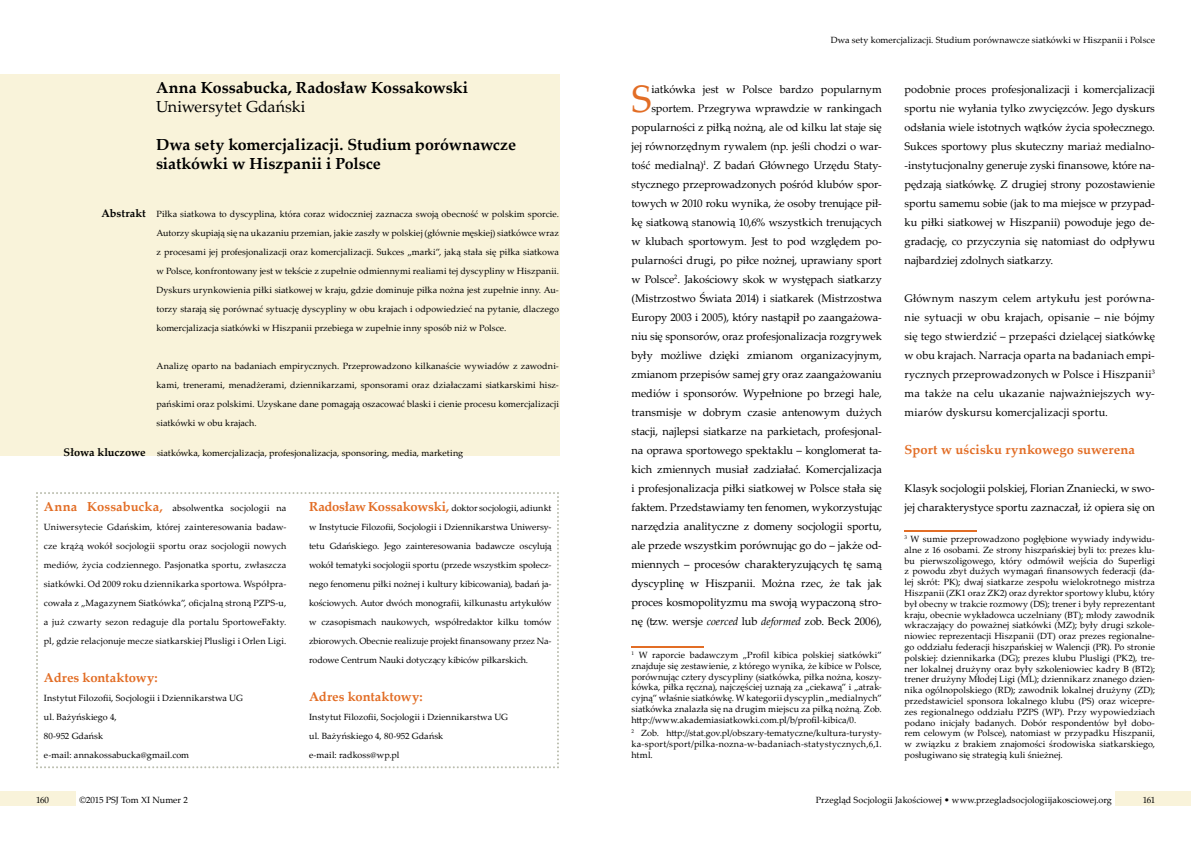
<style>
.page{position:relative;width:1191px;height:842px;background:#fff}
.page>*{position:absolute;margin:0;border:0;box-sizing:border-box;transform-origin:0 0}
.t1{font:38.3px "Palatino Linotype";color:#e26d25}
.t2{font:700 16px/19px "Palatino Linotype";letter-spacing:-.005em;color:#000}
.t3{font:16px "Palatino Linotype";letter-spacing:-.005em;color:#000}
.t4{font:700 13px "Palatino Linotype";letter-spacing:.005em;color:#e26d25}
.t5{font:11px/19px "Palatino Linotype";letter-spacing:-.005em;color:#000;text-align:justify}
.t6{font:700 11px "Palatino Linotype";letter-spacing:-.005em;color:#000}
.t7{font:9px/19px "Palatino Linotype";letter-spacing:.01em;color:#000;text-align:justify}
.s1{font-weight:700;font-size:13px;color:#e26d25}
.s2{font-style:italic}
</style>
<div class="page">
<div style="left:1115px;top:791px;width:76px;height:15px;background:#f9f3da"></div>
<div style="left:0;top:791px;width:76px;height:15px;background:#f9f3da"></div>
<div style="left:0;top:74px;width:560px;height:382px;background:#f9f3da"></div>
<svg style="left:36px;top:492px;width:523px;height:276px"></svg>
<hr style="left:631px;top:647px;width:72px;height:1px;background:#e26d25">
<hr style="left:904px;top:531px;width:72px;height:1px;background:#e26d25">
<h2 class="t2" style="left:156px;top:77px;width:314px">Anna Kossabucka, Radosław Kossakowski</h2>
<h2 class="t3" style="left:156px;top:95px;width:151px">Uniwersytet Gdański</h2>
<h2 class="t2" style="left:156px;top:134px;width:361px">Dwa sety komercjalizacji. Studium porównawcze siatkówki w Hiszpanii i Polsce</h2>
<p class="t6" style="left:101px;top:205px;width:46px">Abstrakt</p>
<p class="t6" style="left:64px;top:444px;width:83px">Słowa kluczowe</p>
<p class="t7" style="left:156px;top:204px;width:404px">Piłka siatkowa to dyscyplina, która coraz widoczniej zaznacza swoją obecność w polskim sporcie.<br>Autorzy skupiają się na ukazaniu przemian, jakie zaszły w polskiej (głównie męskiej) siatkówce wraz z procesami jej profesjonalizacji oraz komercjalizacji. Sukces „marki”, jaką stała się piłka siatkowa w Polsce, konfrontowany jest w tekście z zupełnie odmiennymi realiami tej dyscypliny w Hiszpanii.<br>Dyskurs urynkowienia piłki siatkowej w kraju, gdzie dominuje piłka nożna jest zupełnie inny. Au&shy;torzy starają się porównać sytuację dyscypliny w obu krajach i odpowiedzieć na pytanie, dlaczego komercjalizacja siatkówki w Hiszpanii przebiega w zupełnie inny sposób niż w Polsce.</p>
<p class="t7" style="left:156px;top:356px;width:404px">Analizę oparto na badaniach empirycznych. Przeprowadzono kilkanaście wywiadów z zawodni&shy;kami, trenerami, menadżerami, dziennikarzami, sponsorami oraz działaczami siatkarskimi hisz&shy;pańskimi oraz polskimi. Uzyskane dane pomagają oszacować blaski i cienie procesu komercjalizacji siatkówki w obu krajach.</p>
<p class="t7" style="left:157px;top:443px;width:308px">siatkówka, komercjalizacja, profesjonalizacja, sponsoring, media, marketing</p>
<p class="t7" style="left:44px;top:498px;width:244px"><span class="s1">Anna Kossabucka,</span> absolwentka socjologii na Uniwersytecie Gdańskim, której zainteresowania badaw&shy;cze krążą wokół socjologii sportu oraz socjologii nowych mediów, życia codziennego. Pasjonatka sportu, zwłaszcza siatkówki. Od 2009 roku dziennikarka sportowa. Współpra&shy;cowała z „Magazynem Siatkówka”, oficjalną stroną PZPS-u, a już czwarty sezon redaguje dla portalu SportoweFakty. pl, gdzie relacjonuje mecze siatkarskiej Plusligi i Orlen Ligi.</p>
<h3 class="t4" style="left:44px;top:668px;width:115px">Adres kontaktowy:</h3>
<p class="t7" style="left:44px;top:688px;width:200px;text-align:left">Instytut Filozofii, Socjologii i Dziennikarstwa UG ul. Bażyńskiego 4,<br>80-952 Gdańsk<br>e-mail: annakossabucka@gmail.com</p>
<p class="t7" style="left:309px;top:498px;width:244px"><span class="s1">Radosław Kossakowski,</span> doktor socjologii, adiunkt w Instytucie Filozofii, Socjologii i Dziennikarstwa Uniwersy&shy;tetu Gdańskiego. Jego zainteresowania badawcze oscylują wokół tematyki socjologii sportu (przede wszystkim społecz&shy;nego fenomenu piłki nożnej i kultury kibicowania), badań ja&shy;kościowych. Autor dwóch monografii, kilkunastu artykułów w czasopismach naukowych, współredaktor kilku tomów zbiorowych. Obecnie realizuje projekt finansowany przez Na&shy;rodowe Centrum Nauki dotyczący kibiców piłkarskich.</p>
<h3 class="t4" style="left:309px;top:687px;width:115px">Adres kontaktowy:</h3>
<p class="t7" style="left:309px;top:707px;width:200px;text-align:left">Instytut Filozofii, Socjologii i Dziennikarstwa UG ul. Bażyńskiego 4, 80-952 Gdańsk<br>e-mail: radkoss@wp.pl</p>
<p class="t7" style="left:830px;top:30px;width:326px">Dwa sety komercjalizacji. Studium porównawcze siatkówki w Hiszpanii i Polsce</p>
<h1 class="t1" style="left:631px;top:72px;width:22px">S</h1>
<p class="t5" style="left:631px;top:79px;width:252px;text-align:right">iatkówka jest w Polsce bardzo popularnym sportem. Przegrywa wprawdzie w rankingach popularności z piłką nożną, ale od kilku lat staje się jej równorzędnym rywalem (np. jeśli chodzi o war&shy;tość medialną)<sup>1</sup>. Z badań Głównego Urzędu Staty&shy;stycznego przeprowadzonych pośród klubów spor&shy;towych w 2010 roku wynika, że osoby trenujące pił&shy;kę siatkową stanowią 10,6% wszystkich trenujących w klubach sportowym. Jest to pod względem po&shy;pularności drugi, po piłce nożnej, uprawiany sport w Polsce<sup>2</sup>. Jakościowy skok w występach siatkarzy (Mistrzostwo Świata 2014) i siatkarek (Mistrzostwa Europy 2003 i 2005), który nastąpił po zaangażowa&shy;niu się sponsorów, oraz profesjonalizacja rozgrywek były możliwe dzięki zmianom organizacyjnym, zmianom przepisów samej gry oraz zaangażowaniu mediów i sponsorów. Wypełnione po brzegi hale, transmisje w dobrym czasie antenowym dużych stacji, najlepsi siatkarze na parkietach, profesjonal&shy;na oprawa sportowego spektaklu – konglomerat ta&shy;kich zmiennych musiał zadziałać. Komercjalizacja i profesjonalizacja piłki siatkowej w Polsce stała się faktem. Przedstawiamy ten fenomen, wykorzystując narzędzia analityczne z domeny socjologii sportu, ale przede wszystkim porównując go do – jakże od&shy;miennych – procesów charakteryzujących tę samą dyscyplinę w Hiszpanii. Można rzec, że tak jak proces kosmopolityzmu ma swoją wypaczoną stro&shy;nę (tzw. wersje <span class="s2">coerced</span> lub <span class="s2">deformed</span> zob. Beck 2006),</p>
<p class="t7" style="left:631px;top:649px;width:252px;line-height:10.8px"><sup>1</sup> W raporcie badawczym „Profil kibica polskiej siatkówki” znajduje się zestawienie, z którego wynika, że kibice w Polsce, porównując cztery dyscypliny (siatkówka, piłka nożna, koszy&shy;kówka, piłka ręczna), najczęściej uznają za „ciekawą” i „atrak&shy;cyjną” właśnie siatkówkę. W kategorii dyscyplin „medialnych” siatkówka znalazła się na drugim miejscu za piłką nożną. Zob. http://www.akademiasiatkowki.com.pl/b/profil-kibica/0.</p>
<p class="t7" style="left:631px;top:728px;width:252px;line-height:10.8px"><sup>2</sup> Zob. http://stat.gov.pl/obszary-tematyczne/kultura-turysty&shy;ka-sport/sport/pilka-nozna-w-badaniach-statystycznych,6,1. html.</p>
<p class="t5" style="left:904px;top:79px;width:252px">podobnie proces profesjonalizacji i komercjalizacji sportu nie wyłania tylko zwycięzców. Jego dyskurs odsłania wiele istotnych wątków życia społecznego.<br>Sukces sportowy plus skuteczny mariaż medialno--instytucjonalny generuje zyski finansowe, które na&shy;pędzają siatkówkę. Z drugiej strony pozostawienie sportu samemu sobie (jak to ma miejsce w przypad&shy;ku piłki siatkowej w Hiszpanii) powoduje jego de&shy;gradację, co przyczynia się natomiast do odpływu najbardziej zdolnych siatkarzy.</p>
<p class="t5" style="left:904px;top:288px;width:252px">Głównym naszym celem artykułu jest porówna&shy;nie sytuacji w obu krajach, opisanie – nie bójmy się tego stwierdzić – przepaści dzielącej siatkówkę w obu krajach. Narracja oparta na badaniach empi&shy;rycznych przeprowadzonych w Polsce i Hiszpanii<sup>3 </sup>ma także na celu ukazanie najważniejszych wy&shy;miarów dyskursu komercjalizacji sportu.</p>
<h3 class="t4" style="left:904px;top:440px;width:232px">Sport w uścisku rynkowego suwerena</h3>
<p class="t5" style="left:904px;top:478px;width:252px">Klasyk socjologii polskiej, Florian Znaniecki, w swo&shy;jej charakterystyce sportu zaznaczał, iż opiera się on</p>
<p class="t7" style="left:904px;top:533px;width:252px;line-height:10.8px"><sup>3</sup> W sumie przeprowadzono pogłębione wywiady indywidu&shy;alne z 16 osobami. Ze strony hiszpańskiej byli to: prezes klu&shy;bu pierwszoligowego, który odmówił wejścia do Superligi z powodu zbyt dużych wymagań finansowych federacji (da&shy;lej skrót: PK); dwaj siatkarze zespołu wielokrotnego mistrza Hiszpanii (ZK1 oraz ZK2) oraz dyrektor sportowy klubu, który był obecny w trakcie rozmowy (DS); trener i były reprezentant kraju, obecnie wykładowca uczelniany (BT); młody zawodnik wkraczający do poważnej siatkówki (MZ); były drugi szkole&shy;niowiec reprezentacji Hiszpanii (DT) oraz prezes regionalne&shy;go oddziału federacji hiszpańskiej w Walencji (PR). Po stronie polskiej: dziennikarka (DG); prezes klubu Plusligi (PK2), tre&shy;ner lokalnej drużyny oraz były szkoleniowiec kadry B (BT2); trener drużyny Młodej Ligi (ML); dziennikarz znanego dzien&shy;nika ogólnopolskiego (RD); zawodnik lokalnej drużyny (ZD); przedstawiciel sponsora lokalnego klubu (PS) oraz wicepre&shy;zes regionalnego oddziału PZPS (WP). Przy wypowiedziach podano inicjały badanych. Dobór respondentów był dobo&shy;rem celowym (w Polsce), natomiast w przypadku Hiszpanii, w związku z brakiem znajomości środowiska siatkarskiego, posługiwano się strategią kuli śnieżnej.</p>
<p class="t7" style="left:36px;top:790px;width:15px">160</p>
<p class="t7" style="left:79px;top:790px;width:110px">©2015 PSJ Tom XI Numer 2</p>
<p class="t7" style="left:815px;top:790px;width:298px">Przegląd Socjologii Jakościowej • www.przegladsocjologiijakosciowej.org</p>
<p class="t7" style="left:1142px;top:790px;width:14px">161</p>
</div>
